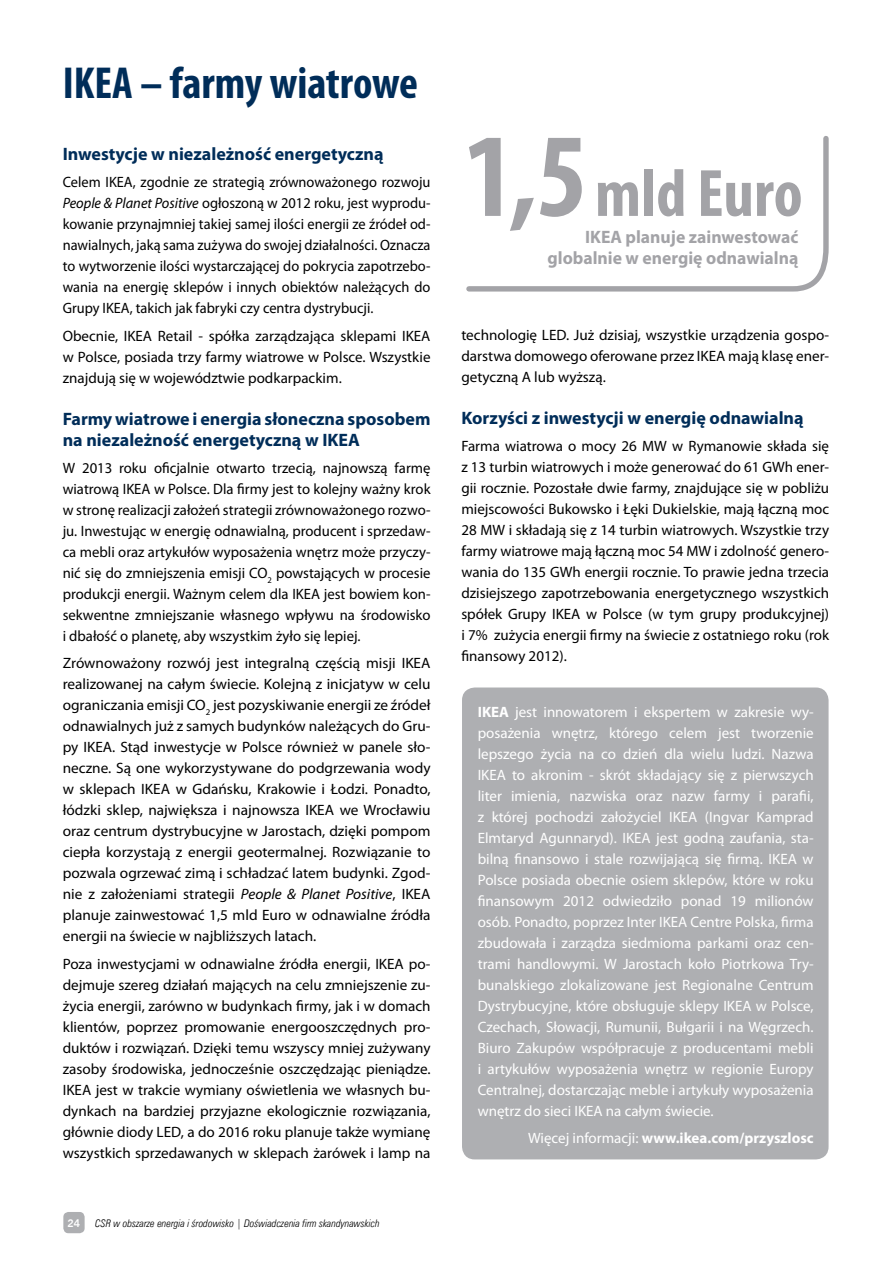
<style>
.page{position:relative;width:893px;height:1263px;background:#fff}
.page>*{position:absolute;margin:0;border:0;box-sizing:border-box;transform-origin:0 0}
.t1{font:700 condensed 67.5px "Myriad Pro";color:#a3a3a7}
.t2{font:700 condensed 45px "Myriad Pro";color:#002d59}
.t3{font:700 18px/21px "Myriad Pro";color:#002d59}
.t4{font:700 18px/21px "Myriad Pro";color:#a3a3a7;text-align:right}
.t5{font:15px/21px "Myriad Pro";color:#000;text-align:justify}
.t6{font:15px/21px "Myriad Pro";color:#fff;text-align:justify}
.t7{font:15px/21px "Myriad Pro";color:#000;text-align:justify;scale:.96 1}
.t8{font:700 15px "Myriad Pro";color:#fff}
.t9{font:10.5px "Zurich Lt Cn EU Italic";color:#000}
.t10{font:10.5px "News Goth EU Bold";color:#fff}
.s1{font-style:italic}
.s2{font-size:120px}
.s3{font-weight:700}
.s4{font-weight:400}
</style>
<div class="page">
<div style="left:63px;top:1212px;width:22px;height:21px;background:#aeafb2;border-radius:5px"></div>
<div style="left:462px;top:687px;width:366px;height:472px;background:#aeafb2;border-radius:13px"></div>
<svg style="left:466px;top:136px;width:363px;height:156px"></svg>
<h2 class="t2" style="left:63px;top:54px;width:357px">IKEA – farmy wiatrowe</h2>
<p class="t3" style="left:63px;top:143px;width:322px">Inwestycje w niezależność energetyczną</p>
<p class="t7" style="left:63px;top:171px;width:385px">Celem IKEA, zgodnie ze strategią zrównoważonego rozwoju <span class="s1">People &amp; Planet Positive</span> ogłoszoną w 2012 roku, jest wyprodu&shy;kowanie przynajmniej takiej samej ilości energii ze źródeł od&shy;nawialnych, jaką sama zużywa do swojej działalności. Oznacza to wytworzenie ilości wystarczającej do pokrycia zapotrzebo&shy;wania na energię sklepów i innych obiektów należących do Grupy IKEA, takich jak fabryki czy centra dystrybucji.</p>
<p class="t5" style="left:63px;top:325px;width:369px">Obecnie, IKEA Retail - spółka zarządzająca sklepami IKEA w Polsce, posiada trzy farmy wiatrowe w Polsce. Wszystkie znajdują się w województwie podkarpackim.</p>
<p class="t3" style="left:63px;top:407px;width:369px">Farmy wiatrowe i energia słoneczna sposobem na niezależność energetyczną w IKEA</p>
<p class="t5" style="left:63px;top:457px;width:369px">W 2013 roku oficjalnie otwarto trzecią, najnowszą farmę wiatrową IKEA w Polsce. Dla firmy jest to kolejny ważny krok w stronę realizacji założeń strategii zrównoważonego rozwo&shy;ju. Inwestując w energię odnawialną, producent i sprzedaw&shy;ca mebli oraz artykułów wyposażenia wnętrz może przyczy&shy;nić się do zmniejszenia emisji CO<sub>2</sub> powstających w procesie produkcji energii. Ważnym celem dla IKEA jest bowiem kon&shy;sekwentne zmniejszanie własnego wpływu na środowisko i dbałość o planetę, aby wszystkim żyło się lepiej.</p>
<p class="t5" style="left:63px;top:653px;width:369px">Zrównoważony rozwój jest integralną częścią misji IKEA realizowanej na całym świecie. Kolejną z inicjatyw w celu ograniczania emisji CO<sub>2</sub> jest pozyskiwanie energii ze źródeł odnawialnych już z samych budynków należących do Gru&shy;py IKEA. Stąd inwestycje w Polsce również w panele sło&shy;neczne. Są one wykorzystywane do podgrzewania wody w sklepach IKEA w Gdańsku, Krakowie i Łodzi. Ponadto, łódzki sklep, największa i najnowsza IKEA we Wrocławiu oraz centrum dystrybucyjne w Jarostach, dzięki pompom ciepła korzystają z energii geotermalnej. Rozwiązanie to pozwala ogrzewać zimą i schładzać latem budynki. Zgod&shy;nie z założeniami strategii <span class="s1">People &amp; Planet Positive</span>, IKEA planuje zainwestować 1,5 mld Euro w odnawialne źródła energii na świecie w najbliższych latach.</p>
<p class="t5" style="left:63px;top:953px;width:369px">Poza inwestycjami w odnawialne źródła energii, IKEA po&shy;dejmuje szereg działań mających na celu zmniejszenie zu&shy;życia energii, zarówno w budynkach firmy, jak i w domach klientów, poprzez promowanie energooszczędnych pro&shy;duktów i rozwiązań. Dzięki temu wszyscy mniej zużywany zasoby środowiska, jednocześnie oszczędzając pieniądze.<br>IKEA jest w trakcie wymiany oświetlenia we własnych bu&shy;dynkach na bardziej przyjazne ekologicznie rozwiązania, głównie diody LED, a do 2016 roku planuje także wymianę wszystkich sprzedawanych w sklepach żarówek i lamp na</p>
<p class="t10" style="left:68px;top:1216px;width:14px">24</p>
<p class="t9" style="left:95px;top:1217px;width:286px">CSR w obszarze energia i środowisko | Doświadczenia firm skandynawskich</p>
<h1 class="t1" style="left:464px;top:151px;width:341px"><span class="s2">1,5</span> mld Euro</h1>
<p class="t4" style="left:547px;top:226px;width:252px">IKEA planuje zainwestować globalnie w energię odnawialną</p>
<p class="t5" style="left:461px;top:324px;width:369px">technologię LED. Już dzisiaj, wszystkie urządzenia gospo&shy;darstwa domowego oferowane przez IKEA mają klasę ener&shy;getyczną A lub wyższą.</p>
<p class="t3" style="left:461px;top:407px;width:344px">Korzyści z inwestycji w energię odnawialną</p>
<p class="t5" style="left:461px;top:435px;width:369px">Farma wiatrowa o mocy 26 MW w Rymanowie składa się z 13 turbin wiatrowych i może generować do 61 GWh ener&shy;gii rocznie. Pozostałe dwie farmy, znajdujące się w pobliżu miejscowości Bukowsko i Łęki Dukielskie, mają łączną moc 28 MW i składają się z 14 turbin wiatrowych. Wszystkie trzy farmy wiatrowe mają łączną moc 54 MW i zdolność genero&shy;wania do 135 GWh energii rocznie. To prawie jedna trzecia dzisiejszego zapotrzebowania energetycznego wszystkich spółek Grupy IKEA w Polsce (w tym grupy produkcyjnej) i 7% zużycia energii firmy na świecie z ostatniego roku (rok finansowy 2012).</p>
<p class="t6" style="left:478px;top:701px;width:337px"><span class="s3">IKEA</span> jest innowatorem i ekspertem w zakresie wy&shy;posażenia wnętrz, którego celem jest tworzenie lepszego życia na co dzień dla wielu ludzi. Nazwa IKEA to akronim - skrót składający się z pierwszych liter imienia, nazwiska oraz nazw farmy i parafii, z której pochodzi założyciel IKEA (Ingvar Kamprad Elmtaryd Agunnaryd). IKEA jest godną zaufania, sta&shy;bilną finansowo i stale rozwijającą się firmą. IKEA w Polsce posiada obecnie osiem sklepów, które w roku finansowym 2012 odwiedziło ponad 19 milionów osób. Ponadto, poprzez Inter IKEA Centre Polska, firma zbudowała i zarządza siedmioma parkami oraz cen&shy;trami handlowymi. W Jarostach koło Piotrkowa Try&shy;bunalskiego zlokalizowane jest Regionalne Centrum Dystrybucyjne, które obsługuje sklepy IKEA w Polsce, Czechach, Słowacji, Rumunii, Bułgarii i na Węgrzech.<br>Biuro Zakupów współpracuje z producentami mebli i artykułów wyposażenia wnętrz w regionie Europy Centralnej, dostarczając meble i artykuły wyposażenia wnętrz do sieci IKEA na całym świecie.</p>
<p class="t8" style="left:528px;top:1128px;width:287px"><span class="s4">Więcej informacji:</span> www.ikea.com/przyszlosc</p>
</div>
